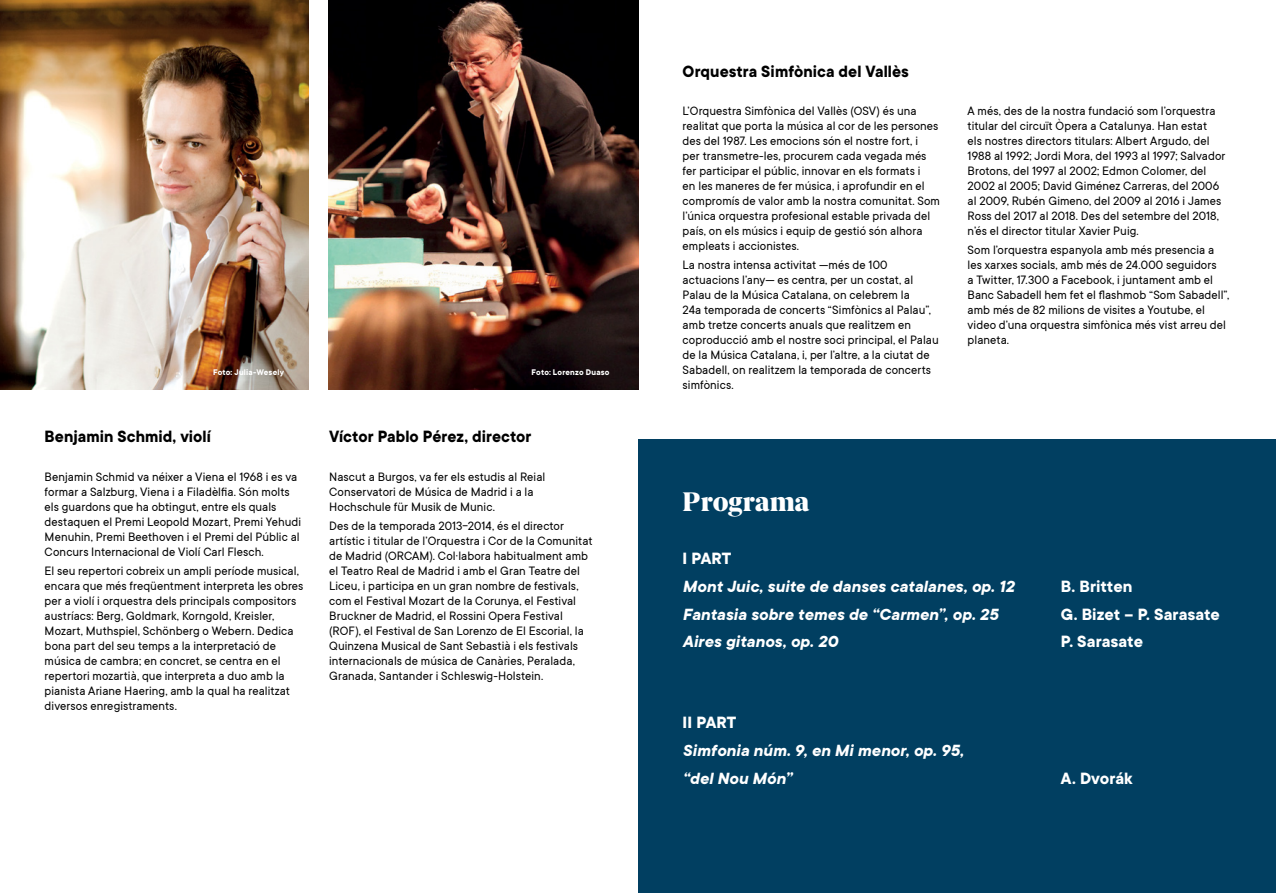
<style>
.page{position:relative;width:1276px;height:893px;background:#fff}
.page>*{position:absolute;margin:0;border:0;box-sizing:border-box;transform-origin:0 0}
.t1{font:800 27px "Berlingske Serif";letter-spacing:.005em;color:#fff}
.t2{font:italic 700 18px "TT Commons";color:#fff}
.t3{font:700 18px "TT Commons";letter-spacing:.005em;color:#000}
.t4{font:700 18px "TT Commons";color:#fff}
.t5{font:13.5px/15px "TT Commons";letter-spacing:.005em;color:#000}
.t6{font:700 9px "TT Commons";letter-spacing:.025em;color:#fff}
</style>
<div class="page">
<div style="left:638px;top:439px;width:638px;height:454px;background:#013f61"></div>
<img style="left:0;top:0;width:308px;height:389px">
<img style="left:328px;top:0;width:310px;height:389px">
<p class="t6" style="left:213px;top:367px;width:72px">Foto: Julia-Wesely</p>
<p class="t3" style="left:45px;top:427px;width:168px">Benjamin Schmid, violí</p>
<p class="t5" style="left:45px;top:469px;width:258px">Benjamin Schmid va néixer a Viena el 1968 i es va formar a Salzburg, Viena i a Filadèlfia. Són molts els guardons que ha obtingut, entre els quals destaquen el Premi Leopold Mozart, Premi Yehudi Menuhin, Premi Beethoven i el Premi del Públic al Concurs Internacional de Violí Carl Flesch.</p>
<p class="t5" style="left:45px;top:564px;width:260px">El seu repertori cobreix un ampli període musical, encara que més freqüentment interpreta les obres per a violí i orquestra dels principals compositors austríacs: Berg, Goldmark, Korngold, Kreisler, Mozart, Muthspiel, Schönberg o Webern. Dedica bona part del seu temps a la interpretació de música de cambra; en concret, se centra en el repertori mozartià, que interpreta a duo amb la pianista Ariane Haering, amb la qual ha realitzat diversos enregistraments.</p>
<p class="t6" style="left:531px;top:367px;width:79px">Foto: Lorenzo Duaso</p>
<p class="t3" style="left:329px;top:427px;width:204px">Víctor Pablo Pérez, director</p>
<p class="t5" style="left:329px;top:469px;width:218px">Nascut a Burgos, va fer els estudis al Reial<br>Conservatori de Música de Madrid i a la<br>Hochschule für Musik de Munic.</p>
<p class="t5" style="left:329px;top:519px;width:265px">Des de la temporada 2013-2014, és el director artístic i titular de l’Orquestra i Cor de la Comunitat de Madrid (ORCAM). Col·labora habitualment amb el Teatro Real de Madrid i amb el Gran Teatre del Liceu, i participa en un gran nombre de festivals, com el Festival Mozart de la Corunya, el Festival Bruckner de Madrid, el Rossini Opera Festival (ROF), el Festival de San Lorenzo de El Escorial, la Quinzena Musical de Sant Sebastià i els festivals internacionals de música de Canàries, Peralada, Granada, Santander i Schleswig-Holstein.</p>
<p class="t3" style="left:682px;top:61px;width:228px">Orquestra Simfònica del Vallès</p>
<p class="t5" style="left:682px;top:103px;width:259px">L’Orquestra Simfònica del Vallès (OSV) és una realitat que porta la música al cor de les persones des del 1987. Les emocions són el nostre fort, i<br>per transmetre-les, procurem cada vegada més fer participar el públic, innovar en els formats i<br>en les maneres de fer música, i aprofundir en el compromís de valor amb la nostra comunitat. Som l’única orquestra profesional estable privada del país, on els músics i equip de gestió són alhora empleats i accionistes.</p>
<p class="t5" style="left:682px;top:258px;width:258px">La nostra intensa activitat —més de 100 actuacions l’any— es centra, per un costat, al Palau de la Música Catalana, on celebrem la<br>24a temporada de concerts “Simfònics al Palau”, amb tretze concerts anuals que realitzem en coproducció amb el nostre soci principal, el Palau de la Música Catalana, i, per l’altre, a la ciutat de Sabadell, on realitzem la temporada de concerts simfònics.</p>
<p class="t5" style="left:967px;top:103px;width:259px">A més, des de la nostra fundació som l’orquestra titular del circuït Òpera a Catalunya. Han estat<br>els nostres directors titulars: Albert Argudo, del 1988 al 1992; Jordi Mora, del 1993 al 1997; Salvador Brotons, del 1997 al 2002; Edmon Colomer, del 2002 al 2005; David Giménez Carreras, del 2006 al 2009, Rubén Gimeno, del 2009 al 2016 i James Ross del 2017 al 2018. Des del setembre del 2018, n’és el director titular Xavier Puig.</p>
<p class="t5" style="left:967px;top:243px;width:263px">Som l’orquestra espanyola amb més presencia a les xarxes socials, amb més de 24.000 seguidors<br>a Twitter, 17.300 a Facebook, i juntament amb el Banc Sabadell hem fet el flashmob “Som Sabadell”, amb més de 82 milions de visites a Youtube, el video d’una orquestra simfònica més vist arreu del planeta.</p>
<p class="t1" style="left:682px;top:485px;width:129px">Programa</p>
<p class="t4" style="left:682px;top:548px;width:50px">I PART</p>
<p class="t2" style="left:682px;top:576px;width:333px">Mont Juic, suite de danses catalanes, op. 12</p>
<p class="t4" style="left:1060px;top:576px;width:73px">B. Britten</p>
<p class="t2" style="left:682px;top:604px;width:317px">Fantasia sobre temes de “Carmen”, op. 25</p>
<p class="t4" style="left:1060px;top:604px;width:161px">G. Bizet – P. Sarasate</p>
<p class="t2" style="left:682px;top:632px;width:157px">Aires gitanos, op. 20</p>
<p class="t4" style="left:1060px;top:632px;width:84px">P. Sarasate</p>
<p class="t4" style="left:682px;top:713px;width:55px">II PART</p>
<p class="t2" style="left:682px;top:740px;width:283px">Simfonia núm. 9, en Mi menor, op. 95,</p>
<p class="t2" style="left:682px;top:768px;width:111px">“del Nou Món”</p>
<p class="t4" style="left:1060px;top:768px;width:73px">A. Dvorák</p>
</div>
